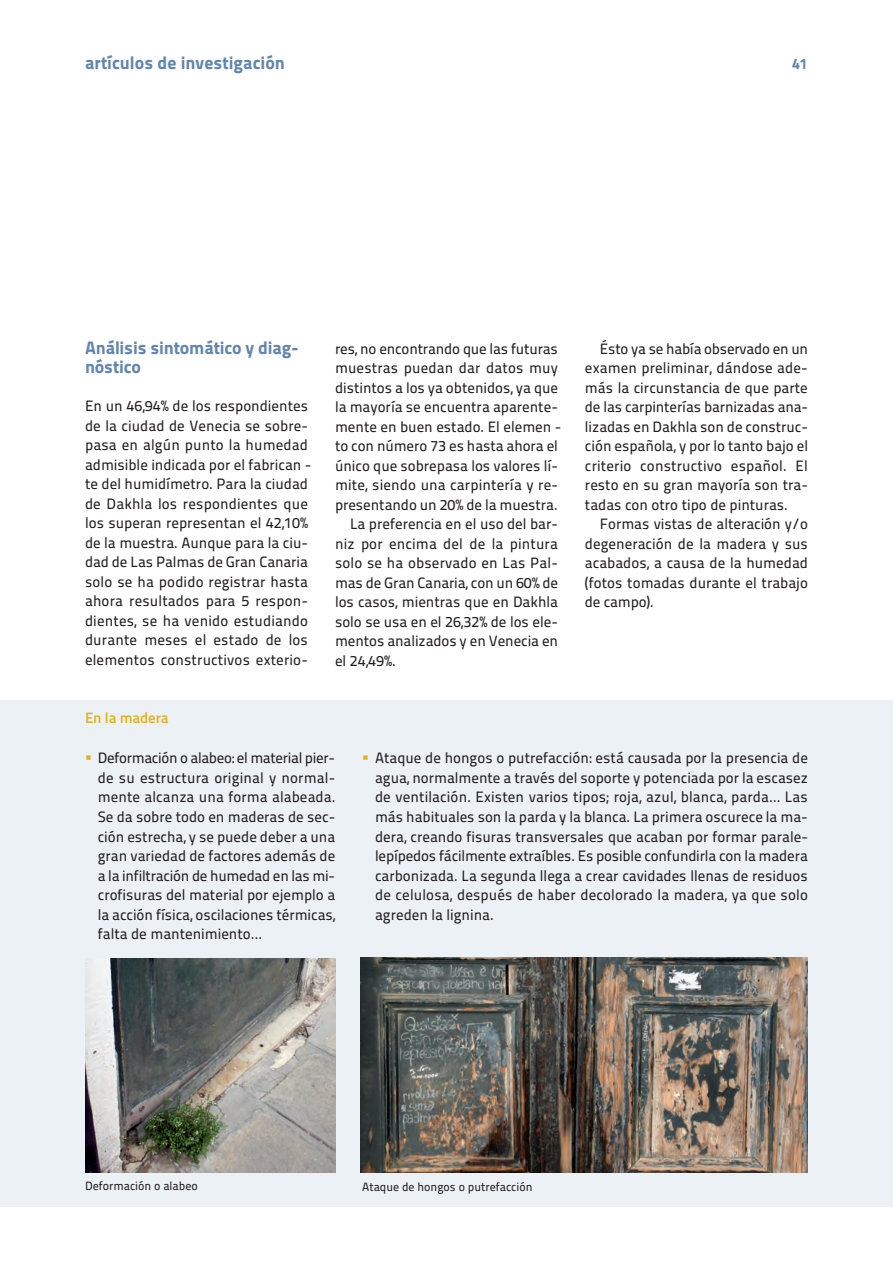
<style>
.page{position:relative;width:893px;height:1263px;background:#fff}
.page>*{position:absolute;margin:0;border:0;box-sizing:border-box;transform-origin:0 0}
.t1{font:18px/19.5px "Titillium Maps 26 L 999 wt";letter-spacing:-.01em;color:#6386ae}
.t2{font:15px/19.5px "Titillium Maps 26 L 500 wt";color:#231f20;text-align:justify}
.t3{font:15px "Titillium Maps 26 L 750 wt";letter-spacing:-.01em;color:#e6b01e}
.t4{font:15px "Titillium Maps 26 L 999 wt";color:#6386ae}
.t5{font:12px "Titillium Maps 26 L 500 wt";color:#231f20}
.s1{color:#e6b01e}
</style>
<div class="page">
<div style="left:0;top:700px;width:893px;height:507px;background:#ecf1f5"></div>
<img style="left:85px;top:958px;width:250px;height:214px">
<img style="left:360px;top:957px;width:448px;height:215px">
<p class="t1" style="left:85px;top:55px;width:201px">artículos de investigación</p>
<p class="t4" style="left:792px;top:58px;width:17px">41</p>
<p class="t1" style="left:85px;top:339px;width:216px">Análisis sintomático y diag&shy;nóstico</p>
<p class="t2" style="left:85px;top:398px;width:228px;text-align:left">En un 46,94% de los respondientes de la ciudad de Venecia se sobre&shy;pasa en algún punto la humedad admisible indicada por el fabrican - te del humidímetro. Para la ciudad de Dakhla los respondientes que los superan representan el 42,10% de la muestra. Aunque para la ciu&shy;dad de Las Palmas de Gran Canaria solo se ha podido registrar hasta ahora resultados para 5 respon&shy;dientes, se ha venido estudiando durante meses el estado de los elementos constructivos exterio-</p>
<p class="t3" style="left:85px;top:713px;width:85px">En la madera</p>
<p class="t2" style="left:335px;top:340px;width:224px">res, no encontrando que las futuras</p>
<p class="t2" style="left:335px;top:360px;width:224px">muestras puedan dar datos muy</p>
<p class="t2" style="left:335px;top:379px;width:225px">distintos a los ya obtenidos, ya que</p>
<p class="t2" style="left:335px;top:399px;width:224px">la mayoría se encuentra aparente-</p>
<p class="t2" style="left:335px;top:418px;width:228px">mente en buen estado. El elemen -</p>
<p class="t2" style="left:335px;top:438px;width:224px">to con número 73 es hasta ahora el</p>
<p class="t2" style="left:335px;top:457px;width:224px">único que sobrepasa los valores lí-</p>
<p class="t2" style="left:335px;top:477px;width:225px">mite, siendo una carpintería y re-</p>
<p class="t2" style="left:335px;top:496px;width:224px">presentando un 20% de la muestra.</p>
<p class="t2" style="left:350px;top:516px;width:209px">La preferencia en el uso del bar-</p>
<p class="t2" style="left:335px;top:535px;width:224px">niz por encima del de la pintura</p>
<p class="t2" style="left:335px;top:555px;width:224px">solo se ha observado en Las Pal-</p>
<p class="t2" style="left:335px;top:574px;width:225px">mas de Gran Canaria, con un 60% de</p>
<p class="t2" style="left:335px;top:594px;width:224px">los casos, mientras que en Dakhla</p>
<p class="t2" style="left:335px;top:613px;width:224px">solo se usa en el 26,32% de los ele-</p>
<p class="t2" style="left:335px;top:633px;width:225px">mentos analizados y en Venecia en</p>
<p class="t2" style="left:335px;top:652px;width:62px">el 24,49%.</p>
<p class="t2" style="left:600px;top:340px;width:210px">Ésto ya se había observado en un</p>
<p class="t2" style="left:585px;top:360px;width:224px">examen preliminar, dándose ade -</p>
<p class="t2" style="left:585px;top:379px;width:224px">más la circunstancia de que parte</p>
<p class="t2" style="left:585px;top:399px;width:225px">de las carpinterías barnizadas ana-</p>
<p class="t2" style="left:585px;top:418px;width:224px">lizadas en Dakhla son de construc-</p>
<p class="t2" style="left:585px;top:438px;width:225px">ción española, y por lo tanto bajo el</p>
<p class="t2" style="left:585px;top:457px;width:224px">criterio constructivo español. El</p>
<p class="t2" style="left:585px;top:477px;width:224px">resto en su gran mayoría son tra-</p>
<p class="t2" style="left:585px;top:496px;width:204px">tadas con otro tipo de pinturas.</p>
<p class="t2" style="left:600px;top:516px;width:210px">Formas vistas de alteración y/o</p>
<p class="t2" style="left:585px;top:535px;width:224px">degeneración de la madera y sus</p>
<p class="t2" style="left:585px;top:555px;width:225px">acabados, a causa de la humedad</p>
<p class="t2" style="left:585px;top:574px;width:224px">(fotos tomadas durante el trabajo</p>
<p class="t2" style="left:585px;top:594px;width:71px">de campo).</p>
<p class="t2" style="left:98px;top:750px;width:239px;text-indent:-13px"><span class="s1">▪</span> Deformación o alabeo: el material pier - de su estructura original y normal&shy;mente alcanza una forma alabeada.<br>Se da sobre todo en ma deras de sec&shy;ción es trecha, y se puede de ber a una gran variedad de factores además de a la infiltración de humedad en las mi - crofisuras del material por ejemplo a la acción física, oscilaciones térmicas, fal ta de mantenimiento…</p>
<p class="t2" style="left:375px;top:750px;width:434px;text-indent:-13px"><span class="s1">▪</span> Ataque de hongos o putrefacción: está causada por la presencia de agua, normalmente a través del soporte y potenciada por la escasez de ventilación. Existen varios tipos; roja, azul, blanca, parda… Las más habituales son la parda y la blanca. La primera oscurece la ma&shy;dera, creando fisuras transversales que acaban por formar parale&shy;lepípedos fácilmente extraíbles. Es posible confundirla con la ma dera carbonizada. La segun da llega a crear cavidades llenas de residuos de celulosa, des pués de haber decolorado la ma dera, ya que solo agreden la lig nina.</p>
<p class="t5" style="left:85px;top:1182px;width:114px">Deformación o alabeo</p>
<p class="t5" style="left:362px;top:1183px;width:172px">Ataque de hongos o putrefacción</p>
</div>
